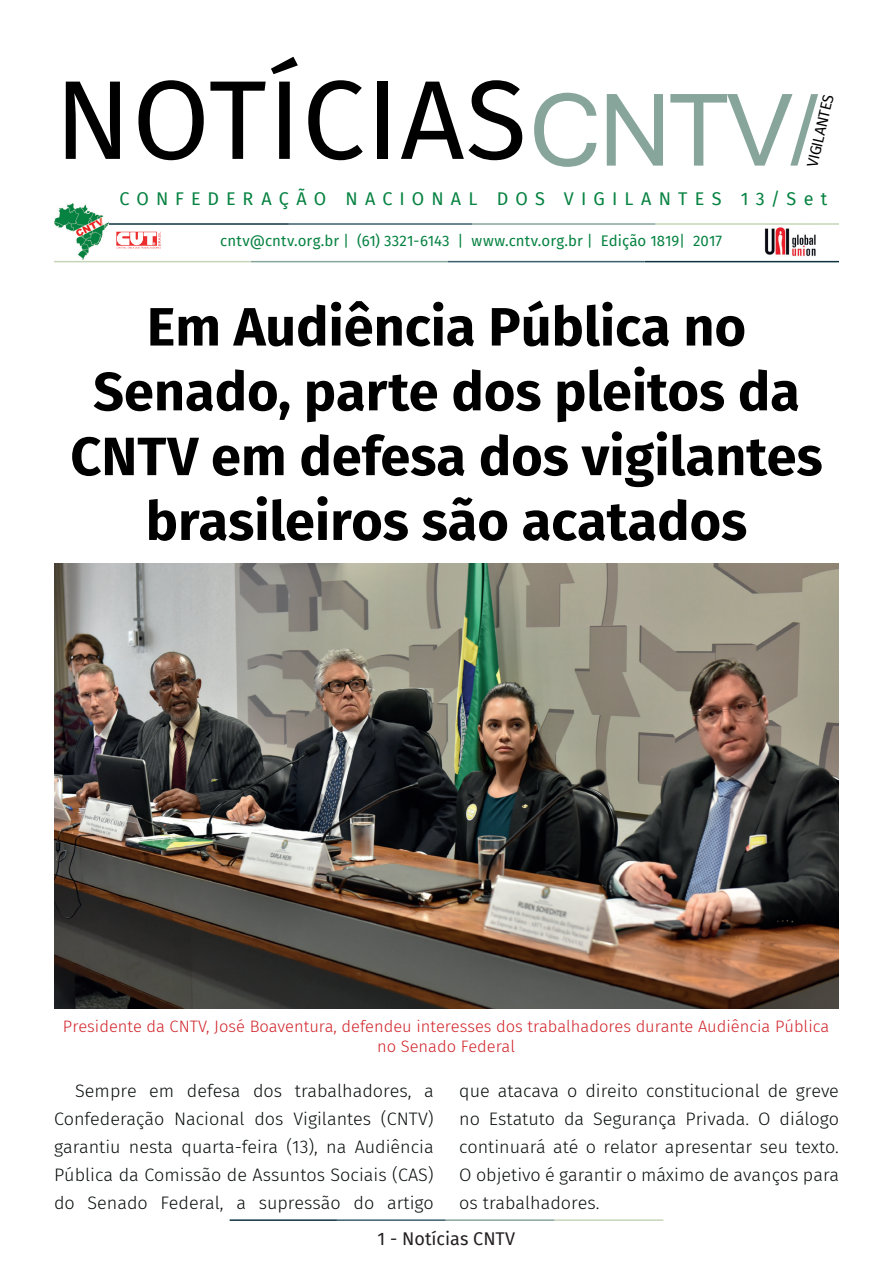
<style>
.page{position:relative;width:893px;height:1263px;background:#fff}
.page>*{position:absolute;margin:0;border:0;box-sizing:border-box;transform-origin:0 0}
.t1{font:112.2px "Fira Sans";letter-spacing:.01em;color:#000}
.t2{font:111px "Latha";color:#87a59a}
.t3{font:700 54px/64.8px "Fira Sans";color:#000001;text-align:center}
.t4{font:300 18px/28px "Fira Sans";color:#080d0b;text-align:justify}
.t5{font:18px "Fira Sans";letter-spacing:.395em;color:#068241}
.t6{font:18px "Fira Sans";color:#231f20}
.t7{font:300 16.5px/19.8px "Fira Sans";color:#d1232a;text-align:center}
.t8{font:15px "Fira Sans";letter-spacing:.005em;color:#068241}
.t9{font:15px "Fira Sans";color:#000001}
</style>
<div class="page">
<hr style="left:230px;top:1219px;width:107px;height:2px;background:#0e323f">
<hr style="left:337px;top:1219px;width:109px;height:2px;background:#3a5f6d">
<hr style="left:446px;top:1219px;width:109px;height:2px;background:#87a59a">
<hr style="left:555px;top:1219px;width:108px;height:2px;background:#c6d5b7">
<img style="left:764px;top:227px;width:54px;height:34px">
<hr style="left:108px;top:223px;width:181px;height:2px;background:#0e323f">
<hr style="left:289px;top:223px;width:183px;height:2px;background:#3a5f6d">
<hr style="left:472px;top:223px;width:184px;height:2px;background:#87a59a">
<hr style="left:656px;top:223px;width:183px;height:2px;background:#c6d5b7">
<hr style="left:645px;top:261px;width:194px;height:1px;background:#0e323f">
<hr style="left:448px;top:261px;width:197px;height:1px;background:#3a5f6d">
<hr style="left:251px;top:261px;width:197px;height:1px;background:#87a59a">
<hr style="left:54px;top:261px;width:197px;height:1px;background:#c6d5b7">
<img style="left:54px;top:203px;width:54px;height:57px">
<img style="left:108px;top:222px;width:61px;height:27px">
<img style="left:54px;top:563px;width:785px;height:445px">
<h1 class="t1" style="left:55px;top:35px;width:474px">NOTÍCIAS</h1>
<h2 class="t2" style="left:529px;top:42px;width:290px">CNTV/</h2>
<p class="t9" style="left:801px;top:164px;width:76px;rotate:-77deg">VIGILANTES</p>
<p class="t5" style="left:120px;top:185px;width:709px">CONFEDERAÇÃO NACIONAL DOS VIGILANTES 13/Set</p>
<p class="t8" style="left:220px;top:230px;width:504px">cntv@cntv.org.br | (61) 3321-6143 | www.cntv.org.br | Edição 1819| 2017</p>
<h3 class="t3" style="left:70px;top:291px;width:754px">Em Audiência Pública no<br>Senado, parte dos pleitos da<br>CNTV em defesa dos vigilantes brasileiros são acatados</h3>
<p class="t7" style="left:63px;top:1016px;width:768px">Presidente da CNTV, José Boaventura, defendeu interesses dos trabalhadores durante Audiência Pública no Senado Federal</p>
<p class="t4" style="left:54px;top:1076px;width:381px;text-indent:21px">Sempre em defesa dos trabalhadores, a Confederação Nacional dos Vigilantes (CNTV) garantiu nesta quarta-feira (13), na Audiência Pública da Comissão de Assuntos Sociais (CAS) do Senado Federal, a supressão do artigo</p>
<p class="t4" style="left:459px;top:1076px;width:381px">que atacava o direito constitucional de greve no Estatuto da Segurança Privada. O diálogo continuará até o relator apresentar seu texto.<br>O objetivo é garantir o máximo de avanços para os trabalhadores.</p>
<p class="t6" style="left:378px;top:1225px;width:139px">1 - Notícias CNTV</p>
</div>
